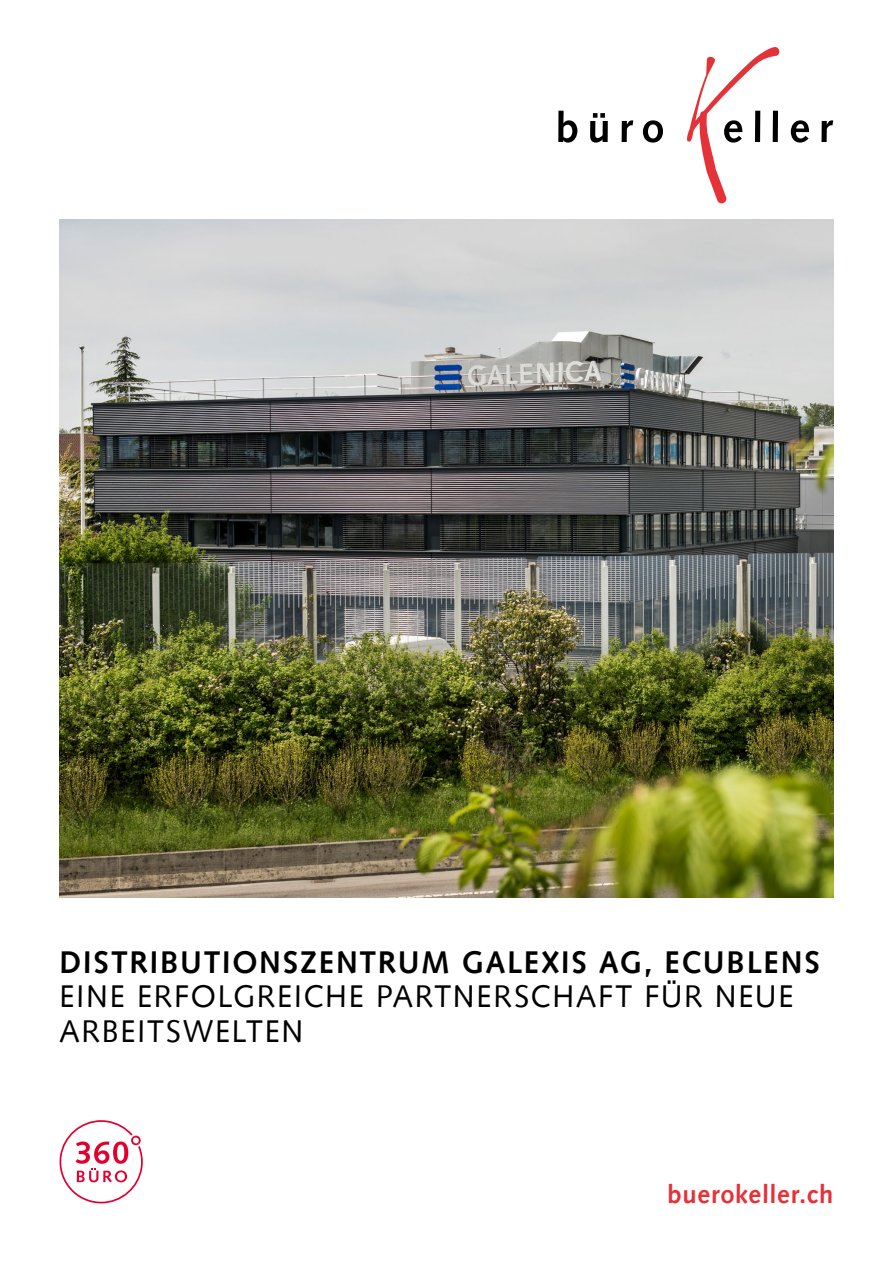
<style>
.page{position:relative;width:893px;height:1263px;background:#fff}
.page>*{position:absolute;margin:0;border:0;box-sizing:border-box;transform-origin:0 0}
.Haupttitel{font:31.5px/34.5px "Syntax LT Std";letter-spacing:.055em;color:#000;scale:.96 1}
.Haupttitel-2{font:700 31.5px "Syntax LT Std";letter-spacing:.06em;color:#000;scale:.96 1}
.Lead{font:700 25.5px "Syntax LT Std";letter-spacing:.03em;color:#e53138}
</style>
<div class="page">
<img style="left:60px;top:220px;width:774px;height:677px">
<svg style="left:59px;top:1120px;width:84px;height:83px"></svg>
<svg style="left:791px;top:120px;width:18px;height:23px"></svg>
<svg style="left:821px;top:120px;width:12px;height:22px"></svg>
<svg style="left:558px;top:111px;width:19px;height:32px"></svg>
<svg style="left:590px;top:113px;width:18px;height:30px"></svg>
<svg style="left:622px;top:120px;width:11px;height:22px"></svg>
<svg style="left:643px;top:120px;width:20px;height:23px"></svg>
<svg style="left:687px;top:47px;width:93px;height:157px"></svg>
<p class="Haupttitel-2" style="left:60px;top:944px;width:794px">DISTRIBUTIONSZENTRUM GALEXIS AG, ECUBLENS</p>
<p class="Haupttitel" style="left:60px;top:979px;width:766px">EINE ERFOLGREICHE PARTNERSCHAFT FÜR NEUE<br>ARBEITSWELTEN</p>
<p class="Lead" style="left:668px;top:1180px;width:167px">buerokeller.ch</p>
</div>
